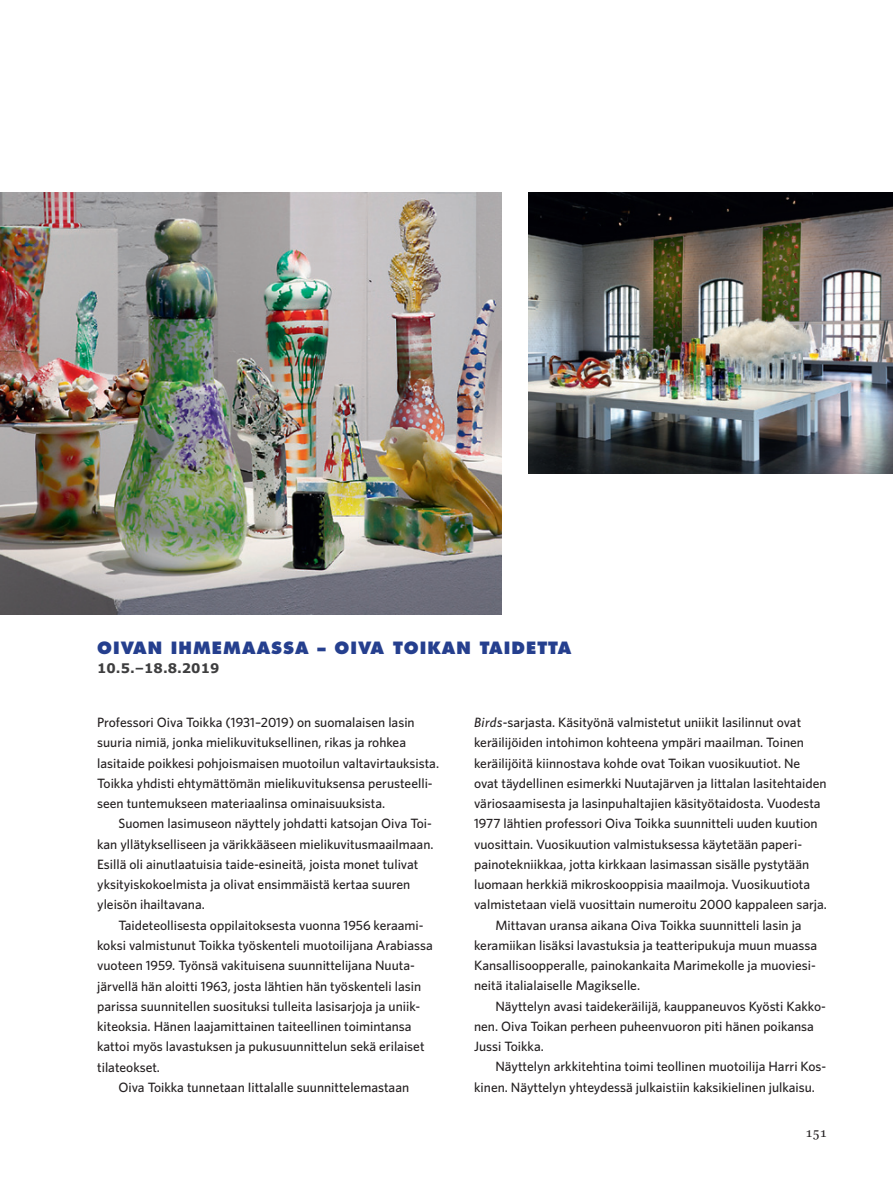
<style>
.page{position:relative;width:893px;height:1191px;background:#fff}
.page>*{position:absolute;margin:0;border:0;box-sizing:border-box;transform-origin:0 0}
.t1{font:800 16.5px "Futura";letter-spacing:.06em;color:#253f8e}
.t2{font:500 13.5px/20.2px "Whitney";color:#231f20}
.t3{font:13.5px "Arnhem Blond";color:#231f20}
.t4{font:700 13.2px "Verdana";color:#3e3e3f}
.s1{font-style:italic}
</style>
<div class="page">
<img style="left:0;top:192px;width:502px;height:422px">
<img style="left:529px;top:193px;width:364px;height:280px">
<p class="t1" style="left:97px;top:637px;width:29px">OIVAN</p>
<p class="t1" style="left:171px;top:637px;width:15px">IHMEMAASSA</p>
<p class="t1" style="left:318px;top:637px;width:45px">– OIVA</p>
<p class="t1" style="left:393px;top:637px;width:25px">TOIKAN</p>
<p class="t1" style="left:480px;top:637px;width:11px">TAI</p>
<p class="t1" style="left:511px;top:637px;width:27px">DETTA</p>
<p class="t4" style="left:97px;top:659px;width:124px">10.5.–18.8.2019</p>
<p class="t2" style="left:97px;top:712px;width:343px">Professori Oiva Toikka (1931–2019) on suomalaisen lasin suuria nimiä, jonka mielikuvituksellinen, rikas ja rohkea lasitaide poikkesi pohjoismaisen muotoilun valtavirtauksista.<br>Toikka yhdisti ehtymättömän mielikuvituksensa perusteelli&shy;seen tuntemukseen materiaalinsa ominaisuuksista.</p>
<p class="t2" style="left:97px;top:813px;width:338px;text-indent:21px">Suomen lasimuseon näyttely johdatti katsojan Oiva Toi&shy;kan yllätykselliseen ja värikkääseen mielikuvitusmaailmaan.<br>Esillä oli ainutlaatuisia taide-esineitä, joista monet tulivat yksityiskokoelmista ja olivat ensimmäistä kertaa suuren yleisön ihailtavana.</p>
<p class="t2" style="left:118px;top:914px;width:307px">Taideteollisesta oppilaitoksesta vuonna 1956 keraami-</p>
<p class="t2" style="left:97px;top:935px;width:337px">koksi valmistunut Toikka työskenteli muotoilijana Arabiassa</p>
<p class="t2" style="left:97px;top:955px;width:319px">vuoteen 1959. Työnsä vakituisena suunnittelijana Nuuta-</p>
<p class="t2" style="left:97px;top:975px;width:325px">järvellä hän aloitti 1963, josta lähtien hän työskenteli lasin</p>
<p class="t2" style="left:97px;top:995px;width:325px">parissa suunnitellen suosituksi tulleita lasisarjoja ja uniik-</p>
<p class="t2" style="left:97px;top:1016px;width:316px">kiteoksia. Hänen laajamittainen taiteellinen toimintansa</p>
<p class="t2" style="left:97px;top:1036px;width:329px">kattoi myös lavastuksen ja pukusuunnittelun sekä erilaiset</p>
<p class="t2" style="left:97px;top:1056px;width:64px">tilateokset.</p>
<p class="t2" style="left:118px;top:1076px;width:292px">Oiva Toikka tunnetaan Iittalalle suunnittelemastaan</p>
<p class="t2" style="left:474px;top:712px;width:329px"><span class="s1">Birds</span>-sarjasta. Käsityönä valmistetut uniikit lasilinnut ovat</p>
<p class="t2" style="left:474px;top:732px;width:331px">keräilijöiden intohimon kohteena ympäri maailman. Toinen</p>
<p class="t2" style="left:474px;top:752px;width:328px">keräilijöitä kiinnostava kohde ovat Toikan vuosikuutiot. Ne</p>
<p class="t2" style="left:474px;top:772px;width:354px">ovat täydellinen esimerkki Nuutajärven ja Iittalan lasitehtaiden</p>
<p class="t2" style="left:474px;top:793px;width:348px">väriosaamisesta ja lasinpuhaltajien käsityötaidosta. Vuodesta</p>
<p class="t2" style="left:474px;top:813px;width:345px">1977 lähtien professori Oiva Toikka suunnitteli uuden kuution</p>
<p class="t2" style="left:474px;top:833px;width:330px">vuosittain. Vuosikuution valmistuksessa käytetään paperi-</p>
<p class="t2" style="left:474px;top:853px;width:337px">painotekniikkaa, jotta kirkkaan lasimassan sisälle pystytään</p>
<p class="t2" style="left:474px;top:874px;width:338px">luomaan herkkiä mikroskooppisia maailmoja. Vuosikuutiota</p>
<p class="t2" style="left:474px;top:894px;width:354px">valmistetaan vielä vuosittain numeroitu 2000 kappaleen sarja.</p>
<p class="t2" style="left:495px;top:914px;width:308px">Mittavan uransa aikana Oiva Toikka suunnitteli lasin ja</p>
<p class="t2" style="left:474px;top:934px;width:345px">keramiikan lisäksi lavastuksia ja teatteripukuja muun muassa</p>
<p class="t2" style="left:474px;top:955px;width:343px">Kansallisoopperalle, painokankaita Marimekolle ja muoviesi-</p>
<p class="t2" style="left:474px;top:975px;width:167px">neitä italialaiselle Magikselle.</p>
<p class="t2" style="left:495px;top:995px;width:332px">Näyttelyn avasi taidekeräilijä, kauppaneuvos Kyösti Kakko-</p>
<p class="t2" style="left:474px;top:1015px;width:341px">nen. Oiva Toikan perheen puheenvuoron piti hänen poikansa</p>
<p class="t2" style="left:474px;top:1036px;width:71px">Jussi Toikka.</p>
<p class="t2" style="left:495px;top:1056px;width:332px">Näyttelyn arkkitehtina toimi teollinen muotoilija Harri Kos-</p>
<p class="t2" style="left:474px;top:1076px;width:342px">kinen. Näyttelyn yhteydessä julkaistiin kaksikielinen julkaisu.</p>
<p class="t3" style="left:805px;top:1125px;width:23px">151</p>
</div>
